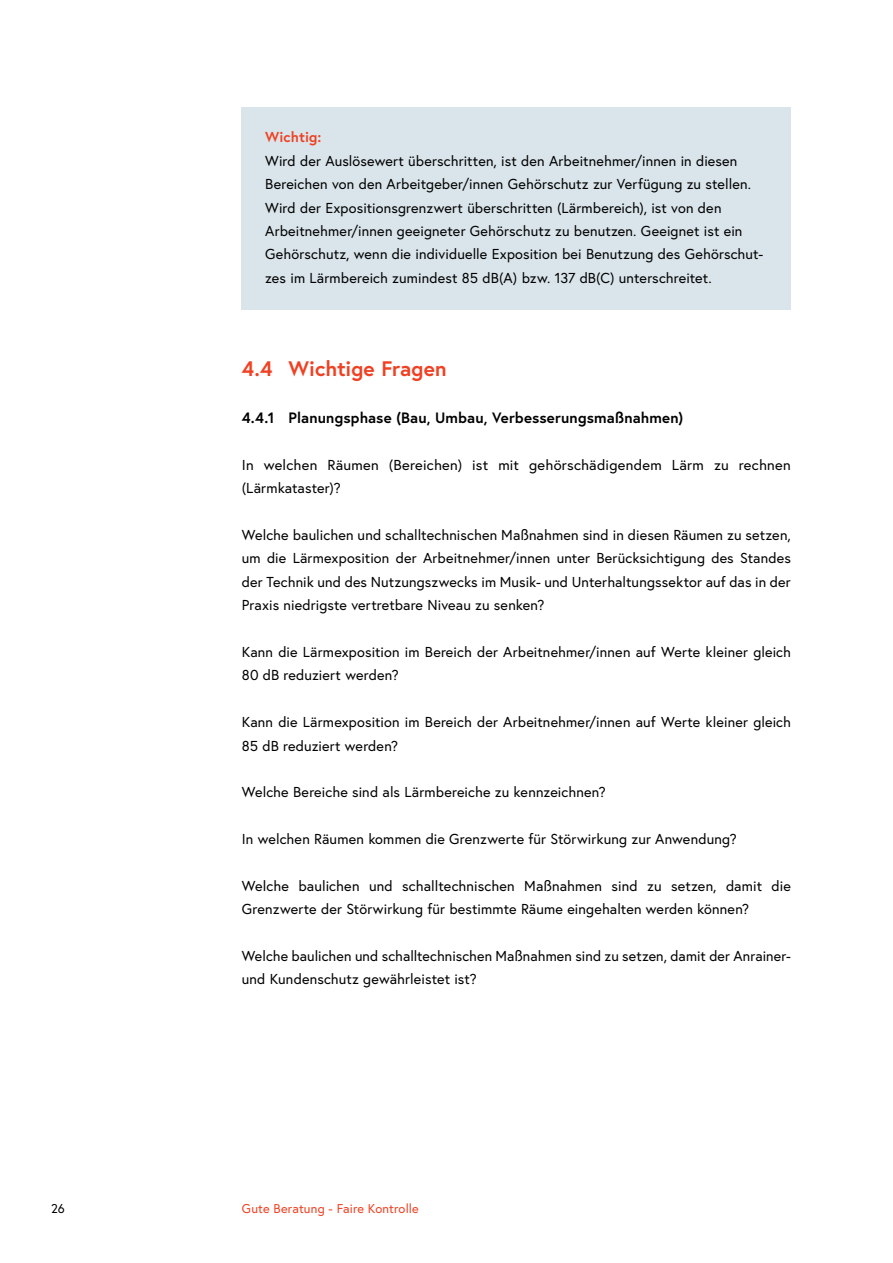
<style>
.page{position:relative;width:893px;height:1263px;background:#fff}
.page>*{position:absolute;margin:0;border:0;box-sizing:border-box;transform-origin:0 0}
.h2_ohne_Nummerierung{font:700 21px "Europa Austria";letter-spacing:-.005em;color:#ef4123}
.h3_ohne_Nummerierung{font:700 15px "Europa Austria";letter-spacing:.01em;color:#000}
.p_Abstand_danach{font:14.4px/23.4px "Europa Austria";letter-spacing:.01em;color:#000}
.Infobox_p_Infobox{font:14.4px/23.4px "Europa Austria";letter-spacing:.01em;color:#000}
.Infobox_p_Infobox_Titel{font:700 14.4px "Europa Austria";letter-spacing:.005em;color:#ef4123}
.t1{font:12.75px "Europa Austria";letter-spacing:.01em;color:#ef4123}
.t2{font:12.75px "Europa Austria";color:#000}
</style>
<div class="page">
<div style="left:242px;top:108px;width:549px;height:61px;background:#dae5eb"></div>
<div style="left:242px;top:131px;width:549px;height:178px;background:#dae5eb"></div>
<p class="Infobox_p_Infobox_Titel" style="left:265px;top:128px;width:58px">Wichtig:</p>
<p class="Infobox_p_Infobox" style="left:265px;top:149px;width:499px">Wird der Auslösewert überschritten, ist den Arbeitnehmer/innen in diesen Bereichen von den Arbeitgeber/innen Gehörschutz zur Verfügung zu stellen.<br>Wird der Expositionsgrenzwert überschritten (Lärmbereich), ist von den Arbeitnehmer/innen geeigneter Gehörschutz zu benutzen. Geeignet ist ein Gehörschutz, wenn die individuelle Exposition bei Benutzung des Gehörschut&shy;zes im Lärmbereich zumindest 85 dB(A) bzw. 137 dB(C) unterschreitet.</p>
<h2 class="h2_ohne_Nummerierung" style="left:242px;top:355px;width:206px">4.4 Wichtige Fragen</h2>
<h3 class="h3_ohne_Nummerierung" style="left:242px;top:408px;width:443px">4.4.1 Planungsphase (Bau, Umbau, Verbesserungsmaßnahmen)</h3>
<p class="p_Abstand_danach" style="left:242px;top:453px;width:551px">In welchen Räumen (Bereichen) ist mit gehörschädigendem Lärm zu rechnen (Lärmkataster)?</p>
<p class="p_Abstand_danach" style="left:242px;top:523px;width:551px;text-align:justify">Welche baulichen und schalltechnischen Maßnahmen sind in diesen Räumen zu setzen, um die Lärmexposition der Arbeitnehmer/innen unter Berücksichtigung des Standes der Technik und des Nutzungszwecks im Musik- und Unterhaltungssektor auf das in der Praxis niedrigste vertretbare Niveau zu senken?</p>
<p class="p_Abstand_danach" style="left:242px;top:640px;width:551px">Kann die Lärmexposition im Bereich der Arbeitnehmer/innen auf Werte kleiner gleich<br>80 dB reduziert werden?</p>
<p class="p_Abstand_danach" style="left:242px;top:710px;width:551px">Kann die Lärmexposition im Bereich der Arbeitnehmer/innen auf Werte kleiner gleich<br>85 dB reduziert werden?</p>
<p class="p_Abstand_danach" style="left:242px;top:780px;width:365px">Welche Bereiche sind als Lärmbereiche zu kennzeichnen?</p>
<p class="p_Abstand_danach" style="left:242px;top:827px;width:496px">In welchen Räumen kommen die Grenzwerte für Störwirkung zur Anwendung?</p>
<p class="p_Abstand_danach" style="left:242px;top:874px;width:551px">Welche baulichen und schalltechnischen Maßnahmen sind zu setzen, damit die<br>Grenzwerte der Störwirkung für bestimmte Räume eingehalten werden können?</p>
<p class="Infobox_p_Infobox" style="left:242px;top:944px;width:551px">Welche baulichen und schalltechnischen Maßnahmen sind zu setzen, damit der Anrainer&shy;und Kundenschutz gewährleistet ist?</p>
<p class="t2" style="left:51px;top:1200px;width:15px">26</p>
<p class="t1" style="left:242px;top:1200px;width:178px">Gute Beratung - Faire Kontrolle</p>
</div>
